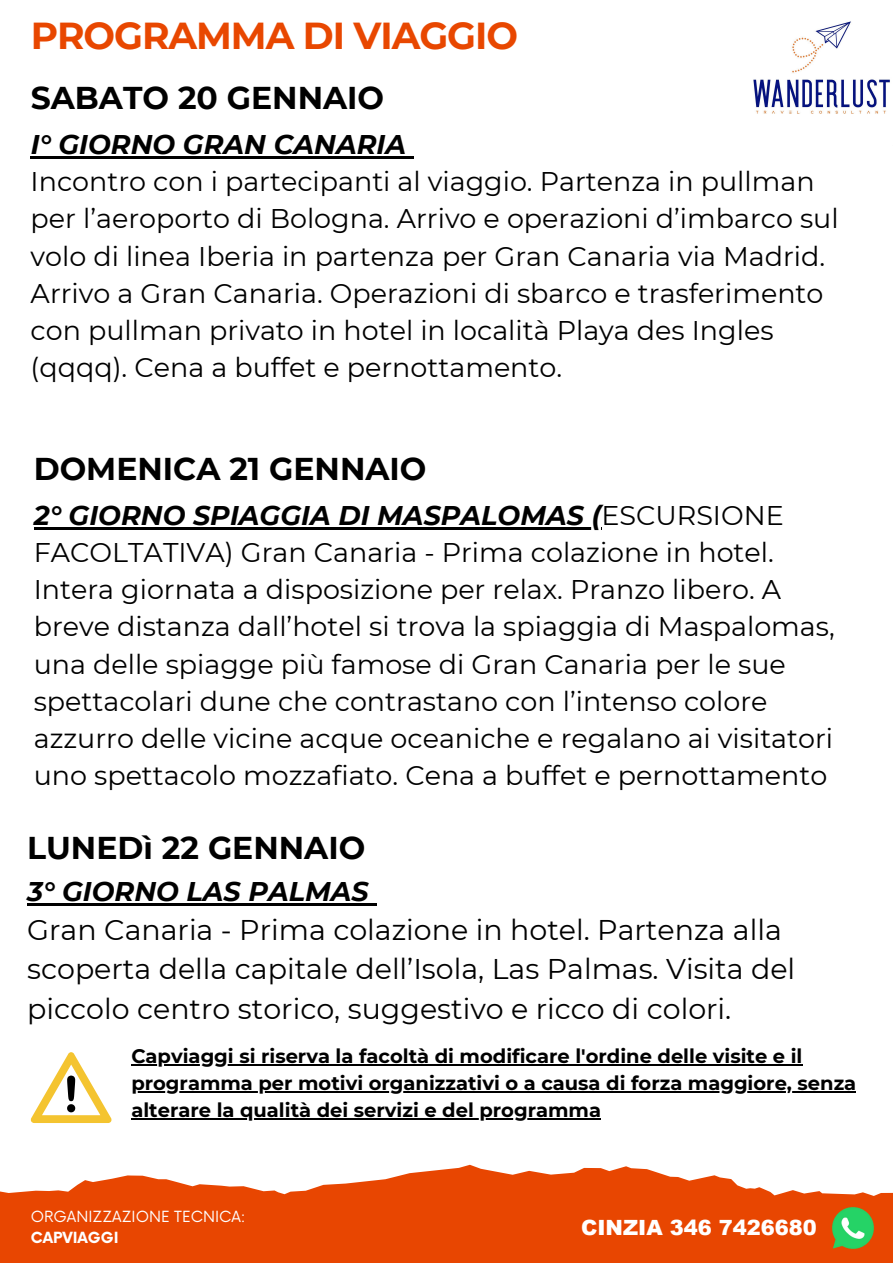
<style>
.page{position:relative;width:893px;height:1264px;background:#fff}
.page>*{position:absolute;margin:0;border:0;box-sizing:border-box;transform-origin:0 0}
.t1{font:700 37.5px "Montserrat";letter-spacing:-.03em;color:#e84700}
.t2{font:700 31.5px "Montserrat";color:#000}
.t3{font:28.5px/39.3px "Montserrat";color:#000}
.t4{font:27px/37px "Montserrat";color:#000}
.t5{font:italic 700 27px "Montserrat";color:#000}
.t6{font:900 21px "Arial";color:#fff}
.t7{font:700 19.5px/27px "Montserrat";color:#000}
.t8{font:15px "Now";color:#fff}
.t9{font:700 15px "Now";color:#fff}
.s1{font-weight:700;font-style:italic}
</style>
<div class="page">
<svg style="left:0;top:1164px;width:892px;height:98px;fill:#e84601"></svg>
<img style="left:831px;top:1206px;width:43px;height:42px">
<hr style="left:31px;top:156px;width:375px;height:3px;background:#000">
<svg style="left:406px;top:156px;width:7px;height:3px"></svg>
<svg style="left:31px;top:1052px;width:81px;height:70px"></svg>
<hr style="left:131px;top:1064px;width:671px;height:1px;background:#000">
<hr style="left:131px;top:1091px;width:725px;height:1px;background:#000">
<hr style="left:131px;top:1118px;width:470px;height:1px;background:#000">
<hr style="left:34px;top:527px;width:567px;height:2px;background:#000">
<hr style="left:27px;top:903px;width:342px;height:2px;background:#000">
<svg style="left:369px;top:903px;width:7px;height:2px"></svg>
<img style="left:753px;top:21px;width:137px;height:93px">
<p class="t1" style="left:31px;top:12px;width:489px">PROGRAMMA DI VIAGGIO</p>
<p class="t2" style="left:31px;top:79px;width:355px">SABATO 20 GENNAIO</p>
<p class="t5" style="left:31px;top:128px;width:377px">I° GIORNO GRAN CANARIA</p>
<p class="t4" style="left:31px;top:163px;width:809px">Incontro con i partecipanti al viaggio. Partenza in pullman per l’aeroporto di Bologna. Arrivo e operazioni d’imbarco sul volo di linea Iberia in partenza per Gran Canaria via Madrid.<br>Arrivo a Gran Canaria. Operazioni di sbarco e trasferimento con pullman privato in hotel in località Playa des Ingles (qqqq). Cena a buffet e pernottamento.</p>
<p class="t2" style="left:34px;top:449px;width:394px">DOMENICA 21 GENNAIO</p>
<p class="t4" style="left:34px;top:497px;width:802px"><span class="s1">2° GIORNO SPIAGGIA DI MASPALOMAS (</span>ESCURSIONE FACOLTATIVA) Gran Canaria - Prima colazione in hotel.<br>Intera giornata a disposizione per relax. Pranzo libero. A breve distanza dall’hotel si trova la spiaggia di Maspalomas, una delle spiagge più famose di Gran Canaria per le sue spettacolari dune che contrastano con l’intenso colore azzurro delle vicine acque oceaniche e regalano ai visitatori uno spettacolo mozzafiato. Cena a buffet e pernottamento</p>
<p class="t2" style="left:27px;top:828px;width:339px">LUNEDì 22 GENNAIO</p>
<p class="t5" style="left:27px;top:874px;width:343px">3° GIORNO LAS PALMAS</p>
<p class="t3" style="left:27px;top:910px;width:769px">Gran Canaria - Prima colazione in hotel. Partenza alla scoperta della capitale dell’Isola, Las Palmas. Visita del piccolo centro storico, suggestivo e ricco di colori.</p>
<p class="t7" style="left:131px;top:1042px;width:726px">Capviaggi si riserva la facoltà di modificare l'ordine delle visite e il programma per motivi organizzativi o a causa di forza maggiore, senza alterare la qualità dei servizi e del programma</p>
<p class="t8" style="left:31px;top:1208px;width:216px">ORGANIZZAZIONE TECNICA:</p>
<p class="t9" style="left:31px;top:1228px;width:90px">CAPVIAGGI</p>
<p class="t6" style="left:581px;top:1212px;width:237px">CINZIA 346 7426680</p>
</div>
